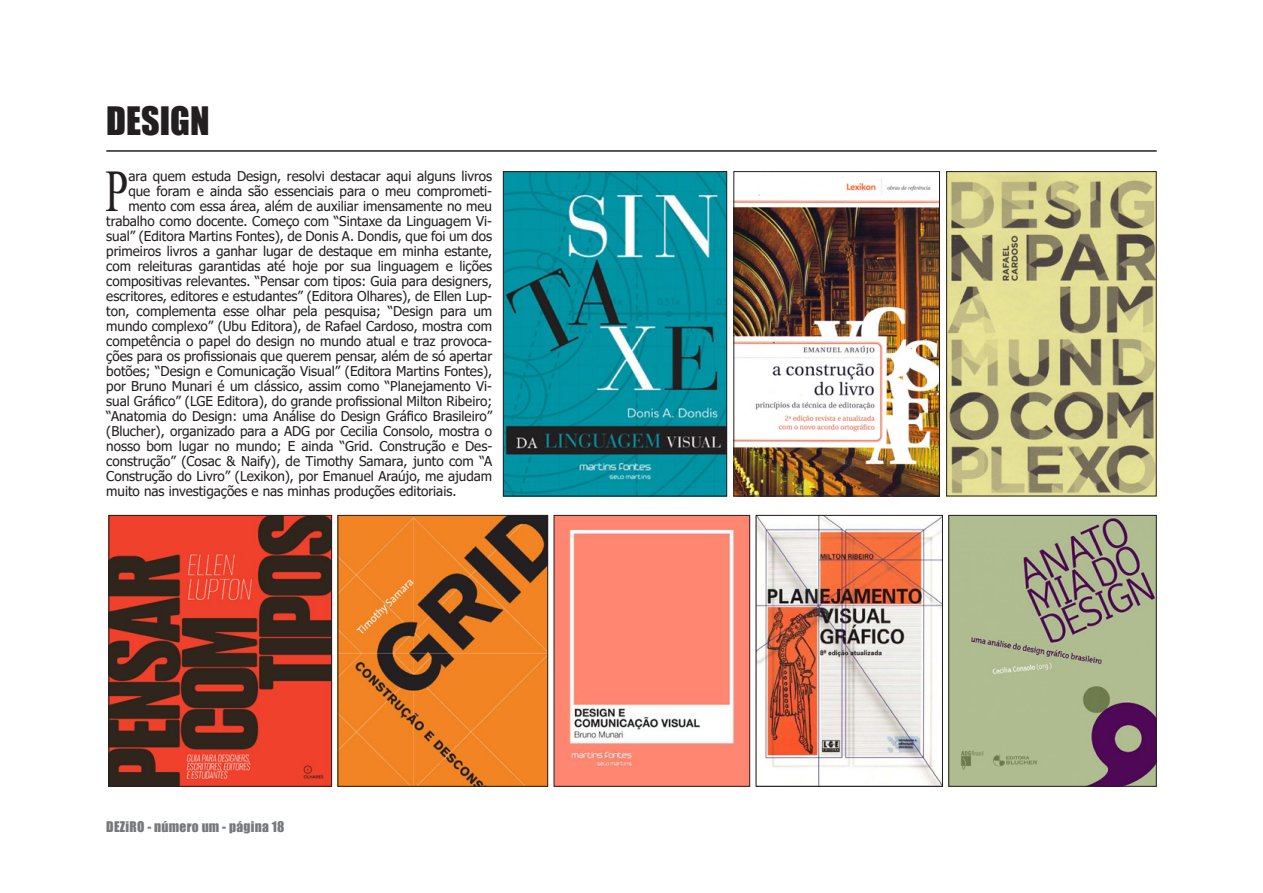
<style>
.page{position:relative;width:1263px;height:893px;background:#fff}
.page>*{position:absolute;margin:0;border:0;box-sizing:border-box;transform-origin:0 0}
.t1{font:58.8px "Times New Roman";color:#231f20;scale:.7 1}
.t2{font:36px "Impact";color:#231f20}
.t3{font:13.5px "Tahoma";letter-spacing:-.005em;color:#231f20}
.t4{font:13.5px "Impact";letter-spacing:.02em;color:#76787b}
</style>
<div class="page">
<hr style="left:106px;top:150px;width:1051px;height:2px;background:#231f20">
<img style="left:111px;top:517px;width:219px;height:268px">
<div style="left:109px;top:515px;width:223px;height:272px;border:1px solid #231f20"></div>
<img style="left:950px;top:517px;width:205px;height:268px">
<div style="left:948px;top:515px;width:209px;height:272px;border:1px solid #231f20"></div>
<img style="left:340px;top:517px;width:206px;height:268px">
<div style="left:338px;top:515px;width:210px;height:272px;border:1px solid #231f20"></div>
<img style="left:556px;top:517px;width:192px;height:268px">
<div style="left:554px;top:515px;width:196px;height:272px;border:1px solid #231f20"></div>
<img style="left:758px;top:517px;width:183px;height:268px">
<div style="left:756px;top:515px;width:187px;height:272px;border:1px solid #231f20"></div>
<img style="left:948px;top:173px;width:207px;height:321px">
<div style="left:946px;top:171px;width:211px;height:325px;border:1px solid #231f20"></div>
<img style="left:505px;top:173px;width:220px;height:321px">
<div style="left:503px;top:171px;width:224px;height:325px;border:1px solid #231f20"></div>
<img style="left:735px;top:178px;width:203px;height:316px">
<div style="left:733px;top:171px;width:207px;height:325px;border:1px solid #231f20"></div>
<p class="t2" style="left:106px;top:93px;width:105px">DESIGN</p>
<p class="t1" style="left:106px;top:150px;width:34px">P</p>
<p class="t3" style="left:128px;top:168px;width:365px">ara quem estuda Design, resolvi destacar aqui alguns livros</p>
<p class="t3" style="left:128px;top:183px;width:365px">que foram e ainda são essenciais para o meu comprometi-</p>
<p class="t3" style="left:128px;top:198px;width:365px">mento com essa área, além de auxiliar imensamente no meu</p>
<p class="t3" style="left:106px;top:213px;width:387px">trabalho como docente. Começo com “Sintaxe da Linguagem Vi-</p>
<p class="t3" style="left:106px;top:228px;width:387px">sual” (Editora Martins Fontes), de Donis A. Dondis, que foi um dos</p>
<p class="t3" style="left:106px;top:242px;width:387px">primeiros livros a ganhar lugar de destaque em minha estante,</p>
<p class="t3" style="left:106px;top:257px;width:387px">com releituras garantidas até hoje por sua linguagem e lições</p>
<p class="t3" style="left:106px;top:272px;width:387px">compositivas relevantes. “Pensar com tipos: Guia para designers,</p>
<p class="t3" style="left:106px;top:287px;width:387px">escritores, editores e estudantes” (Editora Olhares), de Ellen Lup-</p>
<p class="t3" style="left:106px;top:302px;width:387px">ton, complementa esse olhar pela pesquisa; “Design para um</p>
<p class="t3" style="left:106px;top:317px;width:387px">mundo complexo” (Ubu Editora), de Rafael Cardoso, mostra com</p>
<p class="t3" style="left:106px;top:332px;width:387px">competência o papel do design no mundo atual e traz provoca-</p>
<p class="t3" style="left:106px;top:347px;width:387px">ções para os profissionais que querem pensar, além de só apertar</p>
<p class="t3" style="left:106px;top:362px;width:387px">botões; “Design e Comunicação Visual” (Editora Martins Fontes),</p>
<p class="t3" style="left:106px;top:377px;width:387px">por Bruno Munari é um clássico, assim como “Planejamento Vi-</p>
<p class="t3" style="left:106px;top:392px;width:387px">sual Gráfico” (LGE Editora), do grande profissional Milton Ribeiro;</p>
<p class="t3" style="left:106px;top:407px;width:387px">“Anatomia do Design: uma Análise do Design Gráfico Brasileiro”</p>
<p class="t3" style="left:106px;top:422px;width:387px">(Blucher), organizado para a ADG por Cecilia Consolo, mostra o</p>
<p class="t3" style="left:106px;top:437px;width:387px">nosso bom lugar no mundo; E ainda “Grid. Construção e Des-</p>
<p class="t3" style="left:106px;top:452px;width:387px">construção” (Cosac &amp; Naify), de Timothy Samara, junto com “A</p>
<p class="t3" style="left:106px;top:467px;width:387px">Construção do Livro” (Lexikon), por Emanuel Araújo, me ajudam</p>
<p class="t3" style="left:106px;top:482px;width:352px">muito nas investigações e nas minhas produções editoriais.</p>
<p class="t4" style="left:106px;top:817px;width:180px">DEZiRO - número um - página 18</p>
</div>
